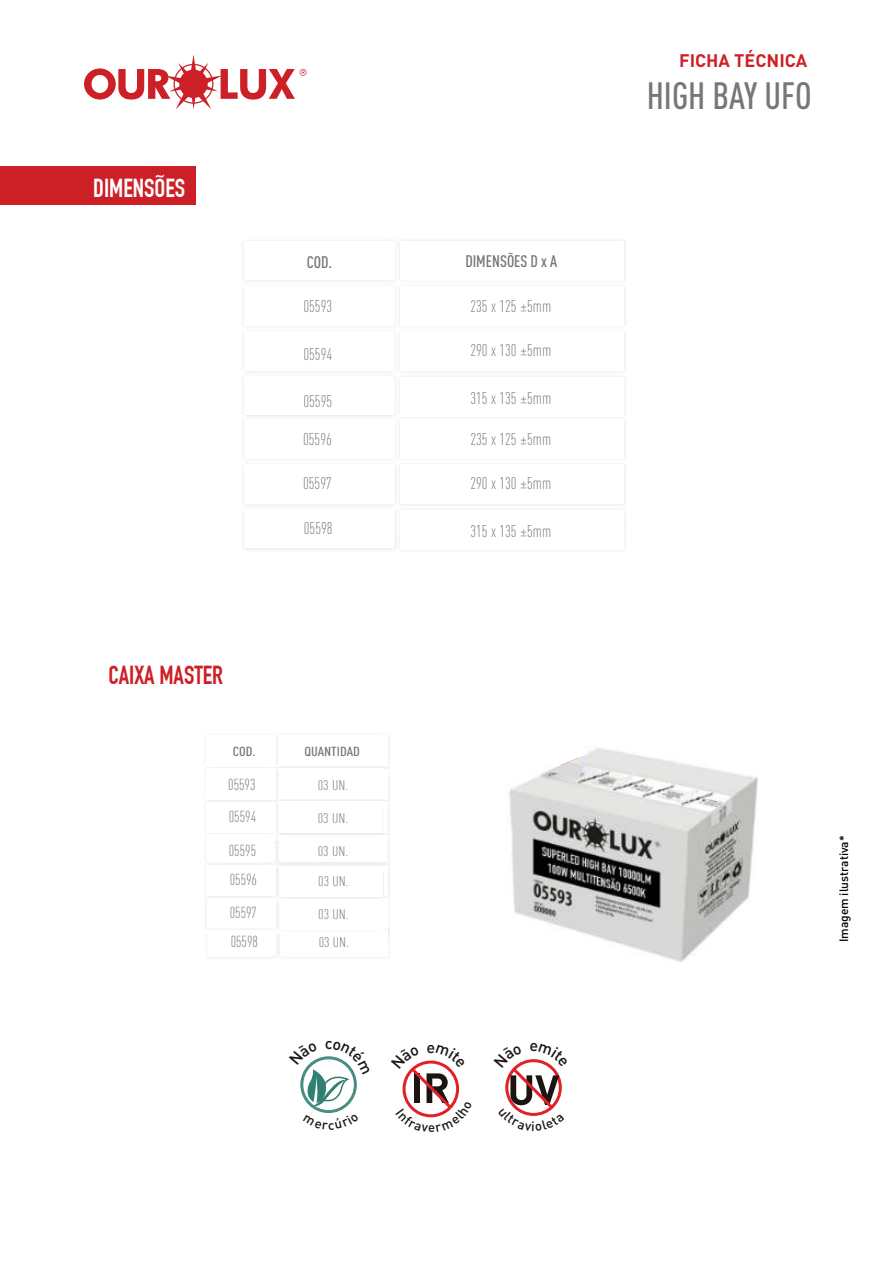
<style>
.page{position:relative;width:893px;height:1263px;background:#fff}
.page>*{position:absolute;margin:0;border:0;box-sizing:border-box;transform-origin:0 0}
.t1{font:500 37.5px "DIN Cond";color:#787676}
.t2{font:700 25.5px "DIN Condensed";color:#cc1f26}
.t3{font:700 25.5px "DIN Condensed";color:#fff}
.t4{font:700 18px "DIN";color:#cd2126}
.t5{font:300 16.65px "DIN Cond";color:#737373}
.t6{font:500 16.5px "DIN Cond";color:#737373}
.t7{font:300 15.75px/33px "DIN Cond";color:#737373;text-align:justify}
.t8{font:300 13.8px "DIN Cond";color:#787575;scale:1.16 1}
.t9{font:500 13.05px "DIN Cond";color:#787575;scale:1.16 1}
.t10{font:500 12px "DIN";color:#000}
</style>
<div class="page">
<img style="left:509px;top:746px;width:249px;height:217px">
<img style="left:389px;top:937px;width:1px;height:14px">
<svg style="left:84px;top:55px;width:223px;height:54px"></svg>
<div style="left:0;top:166px;width:195px;height:39px;background:#cc1f26"></div>
<div style="left:300px;top:1056px;width:57px;height:57px;border:3px solid #4a8e83;border-radius:50%"></div>
<img style="left:388px;top:776px;width:2px;height:17px">
<svg style="left:383px;top:760px;width:7px;height:16px"></svg>
<img style="left:388px;top:808px;width:2px;height:19px">
<svg style="left:382px;top:827px;width:8px;height:13px"></svg>
<img style="left:383px;top:827px;width:4px;height:6px">
<svg style="left:382px;top:793px;width:8px;height:15px"></svg>
<img style="left:276px;top:808px;width:2px;height:18px">
<svg style="left:276px;top:826px;width:5px;height:14px"></svg>
<svg style="left:270px;top:760px;width:11px;height:48px"></svg>
<img style="left:270px;top:796px;width:6px;height:4px">
<div style="left:206px;top:802px;width:69px;height:30px;background:#fff"></div>
<img style="left:388px;top:840px;width:2px;height:17px">
<img style="left:388px;top:872px;width:2px;height:18px">
<svg style="left:382px;top:890px;width:8px;height:8px"></svg>
<img style="left:384px;top:890px;width:4px;height:6px">
<svg style="left:383px;top:861px;width:7px;height:11px"></svg>
<svg style="left:270px;top:890px;width:11px;height:13px"></svg>
<img style="left:279px;top:890px;width:2px;height:6px">
<svg style="left:270px;top:860px;width:11px;height:11px"></svg>
<div style="left:206px;top:865px;width:70px;height:31px;background:#fff"></div>
<img style="left:389px;top:903px;width:1px;height:15px">
<img style="left:395px;top:287px;width:230px;height:39px">
<div style="left:400px;top:286px;width:223px;height:39px;background:#fff"></div>
<img style="left:624px;top:379px;width:1px;height:37px">
<img style="left:394px;top:378px;width:6px;height:38px">
<img style="left:399px;top:420px;width:226px;height:39px">
<img style="left:395px;top:419px;width:1px;height:39px">
<div style="left:400px;top:419px;width:223px;height:39px;background:#fff"></div>
<img style="left:394px;top:465px;width:231px;height:39px">
<div style="left:400px;top:464px;width:223px;height:40px;background:#fff"></div>
<img style="left:624px;top:512px;width:1px;height:37px">
<img style="left:394px;top:511px;width:2px;height:38px">
<svg style="left:388px;top:918px;width:2px;height:19px"></svg>
<div style="left:751px;top:948px;width:23px;height:23px;background:#fff"></div>
<svg style="left:545px;top:746px;width:43px;height:34px"></svg>
<svg style="left:300px;top:1056px;width:57px;height:51px"></svg>
<svg style="left:402px;top:1060px;width:58px;height:58px"></svg>
<svg style="left:505px;top:1059px;width:57px;height:57px"></svg>
<h2 class="t3" style="left:93px;top:173px;width:94px">DIMENSÕES</h2>
<p class="t6" style="left:307px;top:252px;width:27px">COD.</p>
<p class="t6" style="left:465px;top:252px;width:93px">DIMENSÕES D x A</p>
<p class="t5" style="left:470px;top:296px;width:82px">235 x 125 ±5mm</p>
<p class="t5" style="left:470px;top:340px;width:82px">290 x 130 ±5mm</p>
<p class="t5" style="left:470px;top:389px;width:82px">315 x 135 ±5mm</p>
<p class="t5" style="left:470px;top:429px;width:82px">235 x 125 ±5mm</p>
<p class="t5" style="left:470px;top:473px;width:82px">290 x 130 ±5mm</p>
<p class="t5" style="left:470px;top:522px;width:82px">315 x 135 ±5mm</p>
<p class="t5" style="left:303px;top:296px;width:30px">05593</p>
<p class="t5" style="left:303px;top:345px;width:30px">05594</p>
<p class="t5" style="left:303px;top:391px;width:30px">05595</p>
<p class="t5" style="left:303px;top:430px;width:30px">05596</p>
<p class="t5" style="left:303px;top:474px;width:30px">05597</p>
<p class="t5" style="left:304px;top:519px;width:30px">05598</p>
<h2 class="t2" style="left:108px;top:660px;width:116px">CAIXA MASTER</h2>
<p class="t9" style="left:233px;top:743px;width:21px">COD.</p>
<p class="t7" style="left:228px;top:768px;width:29px">05593<br>05594<br>05595</p>
<p class="t7" style="left:230px;top:863px;width:29px">05596<br>05597</p>
<p class="t7" style="left:231px;top:924px;width:29px">05598</p>
<p class="t9" style="left:304px;top:743px;width:49px">QUANTIDAD</p>
<p class="t8" style="left:318px;top:777px;width:28px">03 UN.</p>
<p class="t8" style="left:318px;top:810px;width:28px">03 UN.</p>
<p class="t8" style="left:318px;top:843px;width:28px">03 UN.</p>
<p class="t8" style="left:318px;top:873px;width:28px">03 UN.</p>
<p class="t8" style="left:318px;top:906px;width:28px">03 UN.</p>
<p class="t8" style="left:319px;top:935px;width:28px">03 UN.</p>
<p class="t4" style="left:679px;top:49px;width:130px">FICHA TÉCNICA</p>
<h1 class="t1" style="left:647px;top:74px;width:166px">HIGH BAY UFO</h1>
<p class="t10" style="left:836px;top:942px;width:109px;rotate:-90deg">Imagem ilustrativa*</p>
</div>
